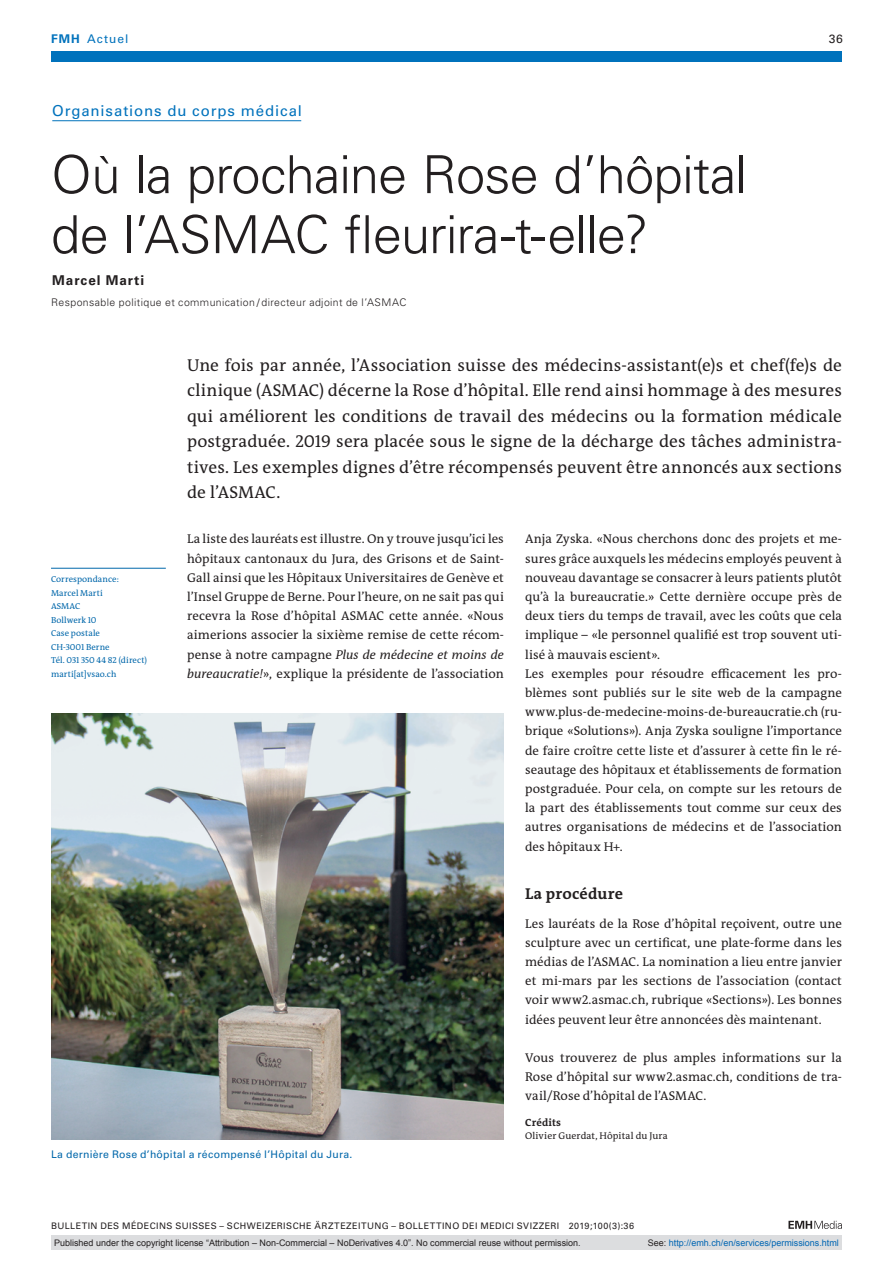
<style>
.page{position:relative;width:893px;height:1263px;background:#fff}
.page>*{position:absolute;margin:0;border:0;box-sizing:border-box;transform-origin:0 0}
.t1{font:300 52.5px/60px "Univers LT Std";letter-spacing:-.015em;color:#231f20}
.t2{font:17.25px/25.5px "The Antiqua B W5 Plain";letter-spacing:.01em;color:#231f20;text-align:justify}
.t3{font:700 15.75px "The Antiqua B W7";letter-spacing:.015em;color:#231f20}
.t4{font:15px "Univers LT Std";letter-spacing:.055em;color:#0072bc}
.t5{font:700 13.5px "Univers LT Std";letter-spacing:.07em;color:#231f20}
.t6{font:12.75px/19.2px "The Antiqua B W5 Plain";letter-spacing:.005em;color:#231f20;text-align:justify}
.t7{font:12px "Univers LT Std";letter-spacing:.085em;color:#0072bc}
.t8{font:12px "Univers LT Std";color:#231f20}
.t9{font:300 10.5px "Univers LT Std";letter-spacing:.04em;color:#231f20}
.t10{font:10.5px "Univers LT Std";letter-spacing:.025em;color:#0067aa}
.t11{font:700 10.5px "The Antiqua B W7";letter-spacing:.015em;color:#231f20}
.t12{font:9.75px "The Antiqua B W5 Plain";letter-spacing:.01em;color:#231f20}
.t13{font:9px "Arial";color:#231f20}
.t14{font:9px "Univers LT Std";letter-spacing:.05em;color:#231f20}
.t15{font:9px "Arial";color:#0166b3}
.t16{font:8.7px/13.5px "The Antiqua B W5 Plain";letter-spacing:.01em;color:#0067aa}
.s1{font-weight:700}
.s2{font-style:italic}
.s3{color:#231f20}
</style>
<div class="page">
<svg style="left:788px;top:1221px;width:54px;height:8px"></svg>
<hr style="left:52px;top:120px;width:249px;height:1px;background:#0072bc">
<hr style="left:51px;top:568px;width:115px;height:1px;background:#0067aa">
<img style="left:51px;top:714px;width:453px;height:425px">
<div style="left:51px;top:51px;width:791px;height:11px;background:#0072bc"></div>
<div style="left:51px;top:1235px;width:791px;height:15px;background:#dcdddf"></div>
<p class="t7" style="left:51px;top:31px;width:79px"><span class="s1">FMH</span> Actuel</p>
<p class="t8" style="left:829px;top:31px;width:15px">36</p>
<p class="t4" style="left:52px;top:102px;width:251px">Organisations du corps médical</p>
<h1 class="t1" style="left:51px;top:145px;width:697px">Où la prochaine Rose d’hôpital de l’ASMAC fleurira-t-elle?</h1>
<p class="t5" style="left:52px;top:272px;width:93px">Marcel Marti</p>
<p class="t9" style="left:51px;top:296px;width:357px">Responsable politique et communication / directeur adjoint de l’ASMAC</p>
<p class="t16" style="left:51px;top:573px;width:98px">Correspondance:<br>Marcel Marti<br>ASMAC<br>Bollwerk 10<br>Case postale<br>CH-3001 Berne<br>Tél. 031 350 44 82 (direct) marti[at]vsao.ch</p>
<p class="t2" style="left:187px;top:352px;width:656px">Une fois par année, l’Association suisse des médecins-assistant(e)s et chef(fe)s de clinique (ASMAC) décerne la Rose d’hôpital. Elle rend ainsi hommage à des mesures qui améliorent les conditions de travail des médecins ou la formation médicale postgraduée. 2019 sera placée sous le signe de la décharge des tâches administra&shy;tives. Les exemples dignes d’être récompensés peuvent être annoncés aux sections de l’ASMAC.</p>
<p class="t6" style="left:187px;top:530px;width:318px">La liste des lauréats est illustre. On y trouve jusqu’ici les hôpitaux cantonaux du Jura, des Grisons et de Saint-Gall ainsi que les Hôpitaux Universitaires de Genève et l’Insel Gruppe de Berne. Pour l’heure, on ne sait pas qui recevra la Rose d’hôpital ASMAC cette année. «Nous aimerions associer la sixième remise de cette récom&shy;pense à notre campagne <span class="s2">Plus de médecine et moins de bureaucratie!</span>», explique la présidente de l’association</p>
<p class="t6" style="left:525px;top:530px;width:318px;text-align:left">Anja Zyska. «Nous cherchons donc des projets et me&shy;sures grâce auxquels les médecins employés peuvent à nouveau davantage se consacrer à leurs patients plutôt qu’à la bureaucratie.» Cette dernière occupe près de deux tiers du temps de travail, avec les coûts que cela implique – «le personnel qualifié est trop souvent uti&shy;lisé à mauvais escient».<br>Les exemples pour résoudre efficacement les pro&shy;blèmes sont publiés sur le site web de la campagne www.plus-de-medecine-moins-de-bureaucratie.ch (ru&shy;brique «Solutions»). Anja Zyska souligne l’importance de faire croître cette liste et d’assurer à cette fin le ré&shy;seautage des hôpitaux et établissements de formation postgraduée. Pour cela, on compte sur les retours de la part des établissements tout comme sur ceux des autres organisations de médecins et de l’association des hôpitaux H+.</p>
<p class="t3" style="left:525px;top:883px;width:99px">La procédure</p>
<p class="t6" style="left:525px;top:914px;width:318px">Les lauréats de la Rose d’hôpital reçoivent, outre une sculpture avec un certificat, une plate-forme dans les médias de l’ASMAC. La nomination a lieu entre janvier et mi-mars par les sections de l’association (contact voir www2.asmac.ch, rubrique «Sections»). Les bonnes idées peuvent leur être annoncées dès maintenant.</p>
<p class="t6" style="left:525px;top:1048px;width:318px">Vous trouverez de plus amples informations sur la Rose d’hôpital sur www2.asmac.ch, conditions de tra&shy;vail/Rose d’hôpital de l’ASMAC.</p>
<p class="t11" style="left:525px;top:1115px;width:37px">Crédits</p>
<p class="t12" style="left:525px;top:1129px;width:144px">Olivier Guerdat, Hôpital du Jura</p>
<p class="t10" style="left:51px;top:1147px;width:303px">La dernière Rose d’hôpital a récompensé l’Hôpital du Jura.</p>
<p class="t14" style="left:51px;top:1220px;width:585px">BULLETIN DES MÉDECINS SUISSES – SCHWEIZERISCHE ÄRZTEZEITUNG – BOLLETTINO DEI MEDICI SVIZZERI 2019;100(3):36</p>
<p class="t13" style="left:54px;top:1237px;width:528px">Published under the copyright license “Attribution – Non-Commercial – NoDerivatives 4.0”. No commercial reuse without permission.</p>
<p class="t15" style="left:648px;top:1237px;width:193px"><span class="s3">See:</span> http://emh.ch/en/services/permissions.html</p>
</div>
